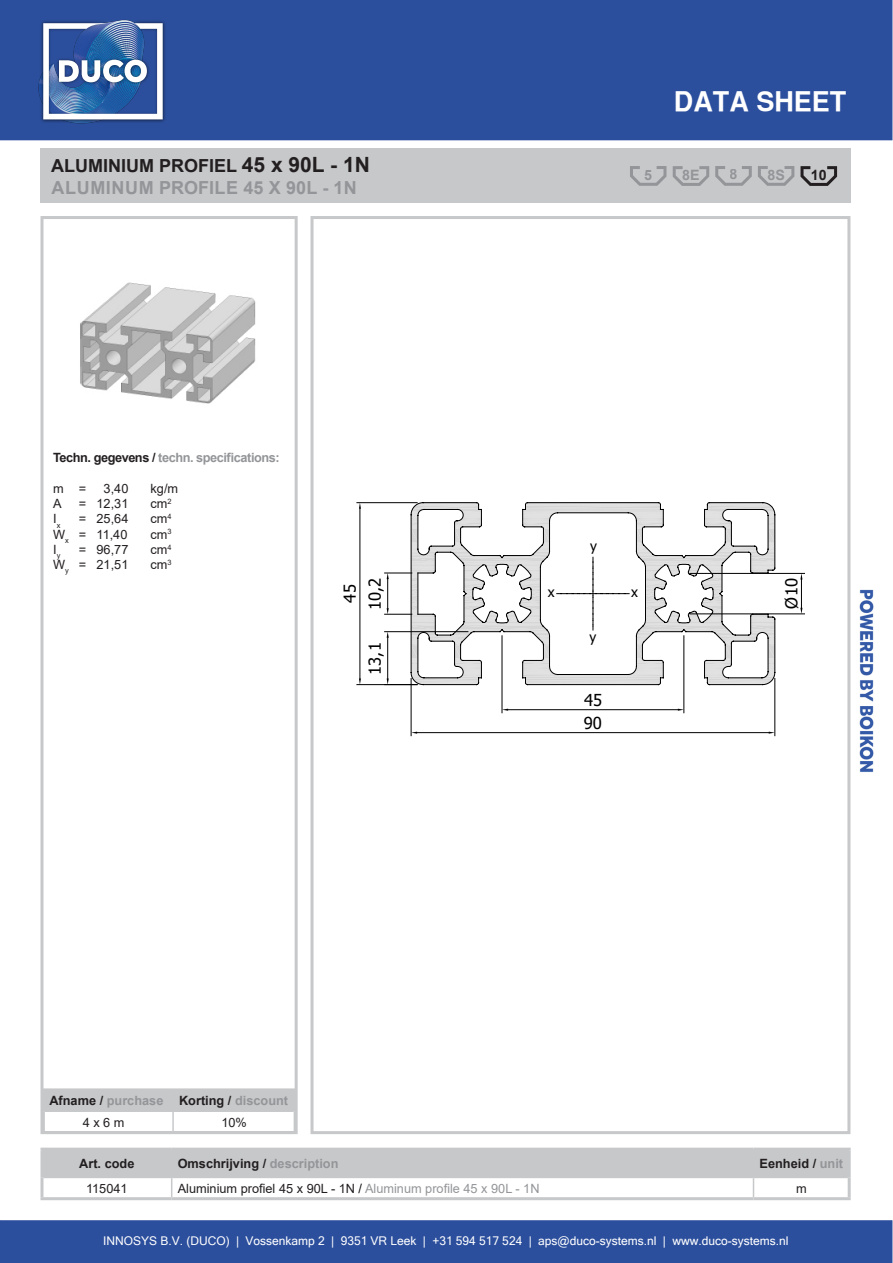
<style>
.page{position:relative;width:893px;height:1263px;background:#fff}
.page>*{position:absolute;margin:0;border:0;box-sizing:border-box;transform-origin:0 0}
.t1{font:700 27px "Sans Serif";color:#fff}
.t2{font:700 18px "Arial";color:#231f20}
.t3{font:700 18px "Arial";letter-spacing:.02em;color:#939598}
.t4{font:16.65px/23px "Tahoma";color:#000}
.t5{font:700 14.25px "Arial";color:#939598}
.t6{font:700 14.25px "Arial";color:#231f20}
.t7{font:13.8px "Tahoma";color:#000}
.t8{font:12.75px "Arial";color:#231f20}
.t9{font:700 12.75px "Arial";color:#231f20}
.t10{font:700 12.75px "Arial";letter-spacing:-.035em;color:#939598}
.t11{font:700 12.75px "Arial";color:#939598}
.t12{font:12px "Microsoft Sans Serif";color:#fff}
.s1{font-size:21px}
.s2{color:#231f20}
.s3{color:#939598}
.s4{color:#000}
</style>
<div class="page">
<div style="left:0;top:0;width:892px;height:140px;background:#2c4f9d"></div>
<img style="left:39px;top:19px;width:126px;height:105px">
<img style="left:43px;top:23px;width:120px;height:96px">
<div style="left:0;top:1221px;width:892px;height:41px;background:#2c4f9d"></div>
<div style="left:0;top:1220px;width:892px;height:43px;border:1px solid #2c4f9d"></div>
<img style="left:859px;top:589px;width:15px;height:183px">
<hr style="left:357px;top:684px;width:60px;height:1px;background:#000">
<hr style="left:357px;top:502px;width:60px;height:1px;background:#000">
<hr style="left:360px;top:509px;width:1px;height:169px;background:#000">
<svg style="left:359px;top:678px;width:2px;height:7px"></svg>
<svg style="left:359px;top:503px;width:2px;height:6px"></svg>
<hr style="left:684px;top:636px;width:1px;height:77px;background:#000">
<hr style="left:502px;top:636px;width:1px;height:77px;background:#000">
<hr style="left:508px;top:709px;width:170px;height:1px;background:#000">
<hr style="left:411px;top:678px;width:1px;height:58px;background:#000">
<hr style="left:775px;top:678px;width:1px;height:58px;background:#000">
<hr style="left:417px;top:732px;width:352px;height:1px;background:#000">
<svg style="left:385px;top:503px;width:390px;height:182px"></svg>
<hr style="left:690px;top:573px;width:114px;height:1px;background:#000">
<hr style="left:690px;top:614px;width:114px;height:1px;background:#000">
<svg style="left:800px;top:573px;width:2px;height:41px"></svg>
<hr style="left:418px;top:573px;width:1px;height:41px;background:#000">
<div style="left:310px;top:216px;width:540px;height:918px;border:3px solid #c7c8ca"></div>
<div style="left:40px;top:148px;width:810px;height:54px;background:#c7c8ca"></div>
<img style="left:80px;top:282px;width:176px;height:122px">
<div style="left:40px;top:216px;width:258px;height:918px;border:3px solid #c7c8ca"></div>
<hr style="left:42px;top:1088px;width:131px;height:3px;background:#c7c8ca">
<hr style="left:42px;top:1091px;width:3px;height:20px;background:#c7c8ca">
<hr style="left:173px;top:1088px;width:124px;height:3px;background:#c7c8ca">
<hr style="left:294px;top:1091px;width:3px;height:20px;background:#c7c8ca">
<hr style="left:42px;top:1111px;width:3px;height:20px;background:#c7c8ca">
<hr style="left:294px;top:1111px;width:3px;height:20px;background:#c7c8ca">
<hr style="left:42px;top:1131px;width:131px;height:3px;background:#c7c8ca">
<hr style="left:173px;top:1131px;width:124px;height:3px;background:#c7c8ca">
<svg style="left:45px;top:1091px;width:249px;height:40px"></svg>
<hr style="left:40px;top:1148px;width:132px;height:3px;background:#c7c8ca">
<svg style="left:40px;top:1150px;width:2px;height:27px"></svg>
<hr style="left:172px;top:1148px;width:581px;height:3px;background:#c7c8ca">
<hr style="left:753px;top:1148px;width:98px;height:3px;background:#c7c8ca">
<hr style="left:848px;top:1150px;width:3px;height:27px;background:#c7c8ca">
<svg style="left:40px;top:1177px;width:2px;height:20px"></svg>
<hr style="left:848px;top:1177px;width:3px;height:20px;background:#c7c8ca">
<hr style="left:40px;top:1197px;width:132px;height:3px;background:#c7c8ca">
<hr style="left:172px;top:1197px;width:581px;height:3px;background:#c7c8ca">
<hr style="left:753px;top:1197px;width:98px;height:3px;background:#c7c8ca">
<svg style="left:42px;top:1151px;width:806px;height:46px"></svg>
<svg style="left:630px;top:166px;width:36px;height:20px"></svg>
<svg style="left:758px;top:166px;width:36px;height:20px"></svg>
<svg style="left:673px;top:166px;width:36px;height:20px"></svg>
<svg style="left:715px;top:166px;width:37px;height:20px"></svg>
<svg style="left:800px;top:166px;width:37px;height:20px"></svg>
<p class="t2" style="left:51px;top:153px;width:320px">ALUMINIUM PROFIEL <span class="s1">45 x 90L - 1N</span></p>
<p class="t3" style="left:51px;top:175px;width:307px">ALUMINUM PROFILE 45 X 90L - 1N</p>
<p class="t10" style="left:53px;top:449px;width:228px"><span class="s2">Techn. gegevens /</span> techn. specifications:</p>
<p class="t8" style="left:53px;top:479px;width:34px">m =</p>
<p class="t8" style="left:104px;top:479px;width:26px">3,40</p>
<p class="t8" style="left:151px;top:479px;width:29px">kg/m</p>
<p class="t8" style="left:53px;top:495px;width:10px">A</p>
<p class="t8" style="left:79px;top:495px;width:51px">= 12,31</p>
<p class="t8" style="left:151px;top:495px;width:23px">cm<sup>2</sup></p>
<p class="t8" style="left:53px;top:510px;width:9px">I<sub>x</sub></p>
<p class="t8" style="left:79px;top:510px;width:51px">= 25,64</p>
<p class="t8" style="left:151px;top:510px;width:23px">cm<sup>4</sup></p>
<p class="t8" style="left:53px;top:525px;width:76px">W<sub>x</sub> = 11,40</p>
<p class="t8" style="left:151px;top:525px;width:23px">cm<sup>3</sup></p>
<p class="t8" style="left:53px;top:541px;width:9px">I<sub>y</sub></p>
<p class="t8" style="left:79px;top:541px;width:51px">= 96,77</p>
<p class="t8" style="left:151px;top:541px;width:23px">cm<sup>4</sup></p>
<p class="t8" style="left:53px;top:556px;width:77px">W<sub>y</sub> = 21,51</p>
<p class="t8" style="left:151px;top:556px;width:23px">cm<sup>3</sup></p>
<h1 class="t1" style="left:674px;top:86px;width:174px">DATA SHEET</h1>
<p class="t5" style="left:644px;top:165px;width:9px">5</p>
<p class="t5" style="left:682px;top:165px;width:19px">8E</p>
<p class="t5" style="left:729px;top:164px;width:9px">8</p>
<p class="t5" style="left:767px;top:165px;width:19px">8S</p>
<p class="t6" style="left:811px;top:165px;width:17px">10</p>
<p class="t7" style="left:590px;top:537px;width:8px">y</p>
<p class="t4" style="left:339px;top:602px;width:20px;rotate:-90deg">45</p>
<p class="t4" style="left:364px;top:610px;width:34px;rotate:-90deg">10,2</p>
<p class="t4" style="left:781px;top:609px;width:33px;rotate:-90deg">Ø 10</p>
<p class="t7" style="left:548px;top:583px;width:8px">x</p>
<p class="t7" style="left:631px;top:583px;width:8px">x</p>
<p class="t4" style="left:364px;top:675px;width:34px;rotate:-90deg">13,1</p>
<p class="t7" style="left:590px;top:628px;width:8px">y</p>
<p class="t4" style="left:584px;top:689px;width:20px">45<br>90</p>
<p class="t11" style="left:49px;top:1092px;width:116px"><span class="s2">Afname /</span> purchase</p>
<p class="t9" style="left:179px;top:1092px;width:111px">Korting / <span class="s3">discount</span></p>
<p class="t8" style="left:83px;top:1113px;width:43px">4 x 6 m</p>
<p class="t8" style="left:221px;top:1113px;width:27px">10%</p>
<p class="t9" style="left:79px;top:1154px;width:57px">Art. code</p>
<p class="t9" style="left:178px;top:1154px;width:162px">Omschrijving / <span class="s3">description</span></p>
<p class="t9" style="left:759px;top:1154px;width:85px">Eenheid / <span class="s3">unit</span></p>
<p class="t8" style="left:86px;top:1179px;width:43px">115041</p>
<p class="t8" style="left:178px;top:1179px;width:363px">Aluminium profiel 45 x 90L - 1N <span class="s4">/</span> <span class="s3">Aluminum profile 45 x 90L - 1N</span></p>
<p class="t8" style="left:796px;top:1179px;width:12px">m</p>
<p class="t12" style="left:103px;top:1233px;width:687px">INNOSYS B.V. (DUCO) | Vossenkamp 2 | 9351 VR Leek | +31 594 517 524 | aps@duco-systems.nl | www.duco-systems.nl</p>
</div>
